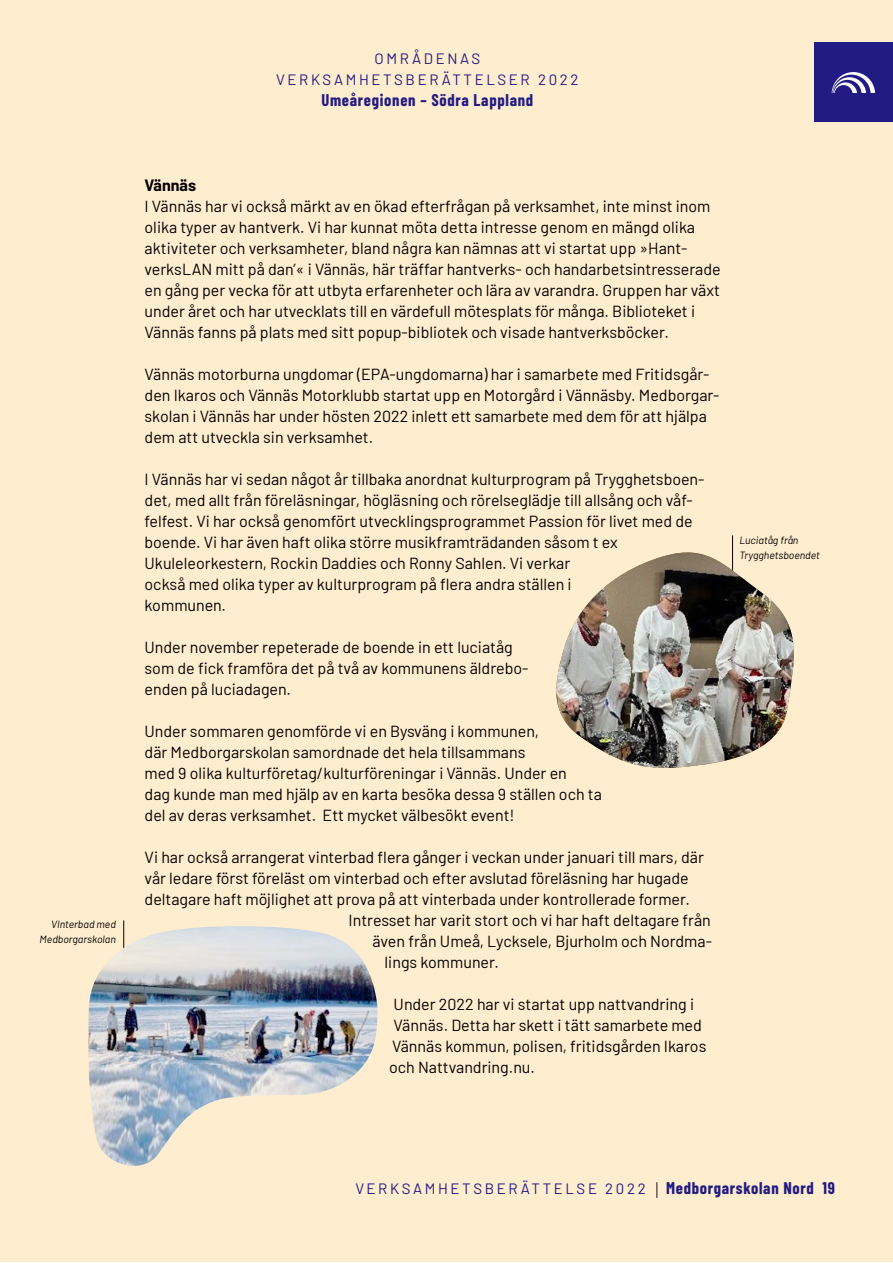
<style>
.page{position:relative;width:893px;height:1263px;background:#fff}
.page>*{position:absolute;margin:0;border:0;box-sizing:border-box;transform-origin:0 0}
.t1{font:700 16.5px "Barlow Condensed";letter-spacing:.045em;color:#211b83}
.t2{font:16.05px/21px "Barlow";color:#000}
.t3{font:700 16.05px "Barlow";color:#000}
.t4{font:15px/21px "Barlow";letter-spacing:.175em;color:#211b83;text-align:center}
.t5{font:italic 10.5px/15px "Barlow";color:#000;text-align:right}
.s1{font-family:"Barlow Condensed";font-weight:700;font-size:16.5px}
</style>
<div class="page">
<div style="left:0;top:0;width:893px;height:1262px;background:#ffedcf"></div>
<hr style="left:123px;top:920px;width:1px;height:41px;background:#000">
<img style="left:88px;top:926px;width:290px;height:240px">
<div style="left:814px;top:43px;width:79px;height:79px;background:#211b83"></div>
<svg style="left:832px;top:72px;width:43px;height:21px"></svg>
<svg style="left:656px;top:1182px;width:1px;height:16px"></svg>
<hr style="left:732px;top:535px;width:1px;height:44px;background:#000">
<img style="left:556px;top:552px;width:238px;height:216px">
<p class="t5" style="left:40px;top:915px;width:78px">VInterbad med<br>Medborgarskolan</p>
<p class="t4" style="left:276px;top:47px;width:304px">OMRÅDENAS<br>VERKSAMHETSBERÄTTELSER 2022</p>
<p class="t1" style="left:321px;top:89px;width:213px">Umeåregionen – Södra Lappland</p>
<p class="t3" style="left:145px;top:173px;width:53px">Vännäs</p>
<p class="t2" style="left:145px;top:194px;width:578px">I Vännäs har vi också märkt av en ökad efterfrågan på verksamhet, inte minst inom olika typer av hantverk. Vi har kunnat möta detta intresse genom en mängd olika aktiviteter och verksamheter, bland några kan nämnas att vi startat upp »Hant&shy;verksLAN mitt på dan’« i Vännäs, här träffar hantverks- och handarbetsintresserade en gång per vecka för att utbyta erfarenheter och lära av varandra. Gruppen har växt under året och har utvecklats till en värdefull mötesplats för många. Biblioteket i Vännäs fanns på plats med sitt popup-bibliotek och visade hantverksböcker.</p>
<p class="t2" style="left:145px;top:362px;width:576px">Vännäs motorburna ungdomar (EPA-ungdomarna) har i samarbete med Fritidsgår&shy;den Ikaros och Vännäs Motorklubb startat upp en Motorgård i Vännäsby. Medborgar&shy;skolan i Vännäs har under hösten 2022 inlett ett samarbete med dem för att hjälpa dem att utveckla sin verksamhet.</p>
<p class="t2" style="left:145px;top:467px;width:561px">I Vännäs har vi sedan något år tillbaka anordnat kulturprogram på Trygghetsboen&shy;det, med allt från föreläsningar, högläsning och rörelseglädje till allsång och våf&shy;felfest. Vi har också genomfört utvecklingsprogrammet Passion för livet med de boende. Vi har även haft olika större musikframträdanden såsom t ex Ukuleleorkestern, Rockin Daddies och Ronny Sahlen. Vi verkar<br>också med olika typer av kulturprogram på flera andra ställen i<br>kommunen.</p>
<p class="t2" style="left:145px;top:635px;width:385px">Under november repeterade de boende in ett luciatåg som de fick framföra det på två av kommunens äldrebo&shy;enden på luciadagen.</p>
<p class="t2" style="left:145px;top:719px;width:459px">Under sommaren genomförde vi en Bysväng i kommunen,<br>där Medborgarskolan samordnade det hela tillsammans<br>med 9 olika kulturföretag/kulturföreningar i Vännäs. Under en<br>dag kunde man med hjälp av en karta besöka dessa 9 ställen och ta del av deras verksamhet. Ett mycket välbesökt event!</p>
<p class="t2" style="left:145px;top:845px;width:561px">Vi har också arrangerat vinterbad flera gånger i veckan under januari till mars, där</p>
<p class="t2" style="left:145px;top:866px;width:546px">vår ledare först föreläst om vinterbad och efter avslutad föreläsning har hugade</p>
<p class="t2" style="left:145px;top:887px;width:547px">deltagare haft möjlighet att prova på att vinterbada under kontrollerade former.</p>
<p class="t2" style="left:349px;top:908px;width:364px">Intresset har varit stort och vi har haft deltagare från</p>
<p class="t2" style="left:373px;top:929px;width:341px">även från Umeå, Lycksele, Bjurholm och Nordma-</p>
<p class="t2" style="left:385px;top:950px;width:116px">lings kommuner.</p>
<p class="t2" style="left:389px;top:992px;width:319px">Under 2022 har vi startat upp nattvandring i Vännäs. Detta har skett i tätt samarbete med Vännäs kommun, polisen, fritidsgården Ikaros och Nattvandring.nu.</p>
<p class="t5" style="left:739px;top:531px;width:82px;text-align:left">Luciatåg från<br>Trygghetsboendet</p>
<p class="t4" style="left:355px;top:1176px;width:481px">VERKSAMHETSBERÄTTELSE 2022 <span class="s1">Medborgarskolan Nord 19</span></p>
</div>
